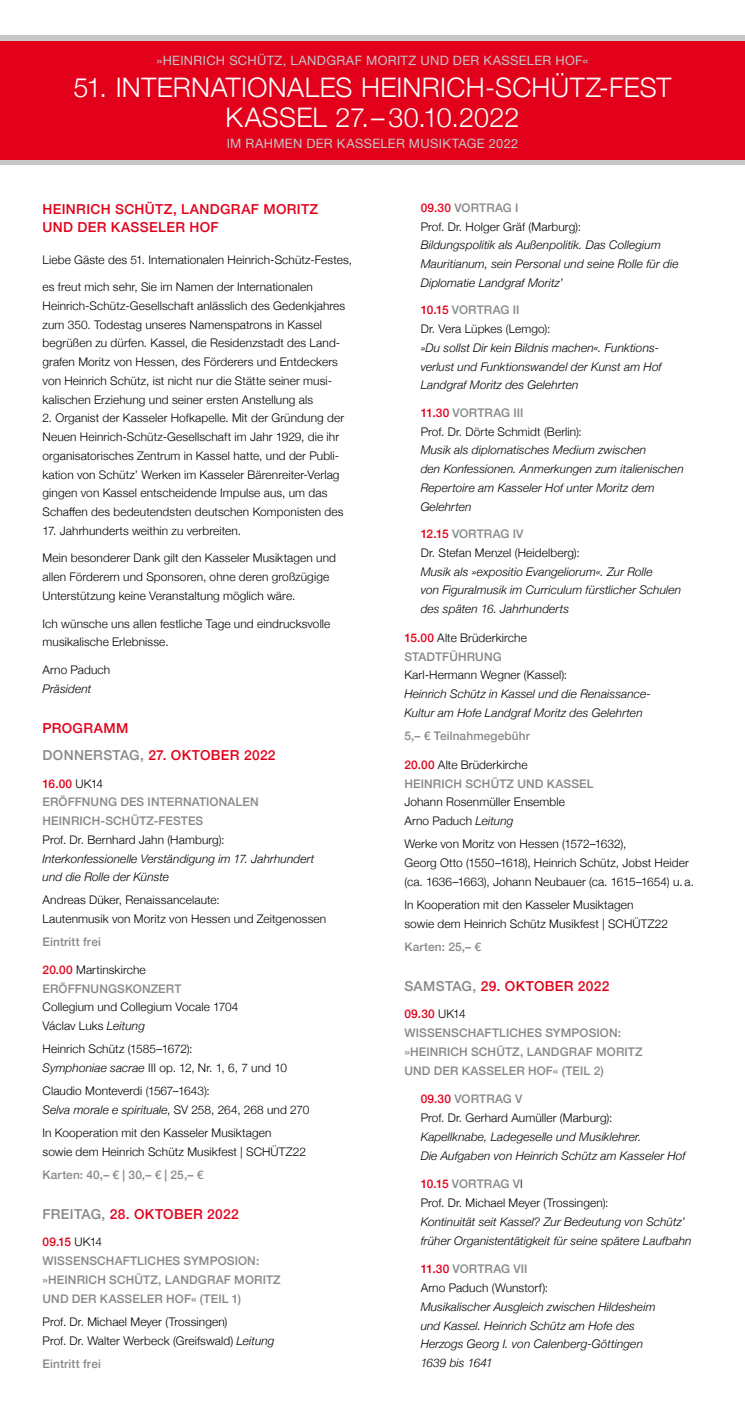
<style>
.page{position:relative;width:745px;height:1407px;background:#fff}
.page>*{position:absolute;margin:0;border:0;box-sizing:border-box;transform-origin:0 0}
.t1{font:300 26.88px/30px "Helvetica Neue";letter-spacing:.01em;color:#fff;text-align:center}
.t2{font:500 13.75px/18.8px "Helvetica Neue";letter-spacing:.025em;color:#e2001a}
.t3{font:12.88px "Helvetica Neue";letter-spacing:.025em;color:#c6c7c8}
.t4{font:300 11.88px/18.8px "Helvetica Neue";letter-spacing:.01em;color:#000}
.t5{font:italic 300 11.88px/18.8px "Helvetica Neue";letter-spacing:.01em;color:#000}
.t6{font:500 11.88px/18.8px "Helvetica Neue";letter-spacing:.01em;color:#87888a}
.s1{color:#87888a}
.s2{color:#e2001a}
.s3{font-weight:300;color:#000}
.s4{font-style:italic}
.s5{font-weight:500;color:#e2001a}
.s6{font-weight:500;color:#87888a}
</style>
<div class="page">
<div style="left:0;top:35px;width:744px;height:130px;background:#c6c7c8"></div>
<div style="left:0;top:41px;width:744px;height:118px;background:#e2001a"></div>
<p class="t3" style="left:156px;top:51px;width:433px">»HEINRICH SCHÜTZ, LANDGRAF MORITZ UND DER KASSELER HOF«</p>
<h1 class="t1" style="left:73px;top:71px;width:599px">51. INTERNATIONALES HEINRICH-SCHÜTZ-FEST<br>KASSEL 27.– 30.10.2022</h1>
<p class="t3" style="left:226px;top:134px;width:293px">IM RAHMEN DER KASSELER MUSIKTAGE 2022</p>
<p class="t2" style="left:43px;top:198px;width:277px">HEINRICH SCHÜTZ, LANDGRAF MORITZ<br>UND DER KASSELER HOF</p>
<p class="t4" style="left:43px;top:249px;width:311px">Liebe Gäste des 51. Internationalen Heinrich-Schütz-Festes,</p>
<p class="t4" style="left:43px;top:277px;width:304px">es freut mich sehr, Sie im Namen der Internationalen Heinrich-Schütz-Gesellschaft anlässlich des Gedenkjahres zum 350. Todestag unseres Namenspatrons in Kassel begrüßen zu dürfen. Kassel, die Residenzstadt des Land&shy;grafen Moritz von Hessen, des Förderers und Entdeckers von Heinrich Schütz, ist nicht nur die Stätte seiner musi&shy;kalischen Erziehung und seiner ersten Anstellung als</p>
<p class="t4" style="left:43px;top:408px;width:303px">2. Organist der Kasseler Hofkapelle. Mit der Gründung der Neuen Heinrich-Schütz-Gesellschaft im Jahr 1929, die ihr organisatorisches Zentrum in Kassel hatte, und der Publi&shy;kation von Schütz’ Werken im Kasseler Bärenreiter-Verlag gingen von Kassel entscheidende Impulse aus, um das Schaffen des bedeutendsten deutschen Komponisten des</p>
<p class="t4" style="left:43px;top:520px;width:200px">17. Jahrhunderts weithin zu verbreiten.</p>
<p class="t4" style="left:43px;top:548px;width:295px">Mein besonderer Dank gilt den Kasseler Musiktagen und allen Förderern und Sponsoren, ohne deren großzügige<br>Unterstützung keine Veranstaltung möglich wäre.</p>
<p class="t4" style="left:43px;top:613px;width:289px">Ich wünsche uns allen festliche Tage und eindrucksvolle musikalische Erlebnisse.</p>
<p class="t4" style="left:43px;top:659px;width:69px">Arno Paduch</p>
<p class="t5" style="left:43px;top:678px;width:50px">Präsident</p>
<p class="t2" style="left:43px;top:713px;width:234px;line-height:27.5px">PROGRAMM<br><span class="s1">DONNERSTAG,</span> 27. OKTOBER 2022</p>
<p class="t6" style="left:43px;top:773px;width:217px"><span class="s2">16.00</span> <span class="s3">UK14<br></span>ERÖFFNUNG DES INTERNATIONALEN<br>HEINRICH-SCHÜTZ-FESTES</p>
<p class="t4" style="left:43px;top:829px;width:183px">Prof. Dr. Bernhard Jahn (Hamburg):</p>
<p class="t5" style="left:43px;top:848px;width:273px">Interkonfessionelle Verständigung im 17. Jahrhundert und die Rolle der Künste</p>
<p class="t4" style="left:43px;top:890px;width:285px">Andreas Düker, Renaissancelaute:<br>Lautenmusik von Moritz von Hessen und Zeitgenossen</p>
<p class="t6" style="left:43px;top:932px;width:60px">Eintritt frei</p>
<p class="t6" style="left:43px;top:959px;width:140px"><span class="s2">20.00</span> <span class="s3">Martinskirche<br></span>ERÖFFNUNGSKONZERT</p>
<p class="t4" style="left:43px;top:997px;width:197px">Collegium und Collegium Vocale 1704<br>Václav Luks <span class="s4">Leitung</span></p>
<p class="t4" style="left:43px;top:1038px;width:246px">Heinrich Schütz (1585–1672):<br><span class="s4">Symphoniae sacrae</span> III op. 12, Nr. 1, 6, 7 und 10</p>
<p class="t4" style="left:43px;top:1080px;width:268px">Claudio Monteverdi (1567–1643):<br><span class="s4">Selva morale e spirituale</span>, SV 258, 264, 268 und 270</p>
<p class="t4" style="left:43px;top:1122px;width:265px">In Kooperation mit den Kasseler Musiktagen<br>sowie dem Heinrich Schütz Musikfest | SCHÜTZ22</p>
<p class="t6" style="left:43px;top:1164px;width:162px">Karten: 40,– € | 30,– € | 25,– €</p>
<p class="t2" style="left:43px;top:1203px;width:197px"><span class="s1">FREITAG,</span> 28. OKTOBER 2022</p>
<p class="t6" style="left:43px;top:1232px;width:239px"><span class="s2">09.15</span> <span class="s3">UK14<br></span>WISSENSCHAFTLICHES SYMPOSION: »HEINRICH SCHÜTZ, LANDGRAF MORITZ<br>UND DER KASSELER HOF« (TEIL 1)</p>
<p class="t4" style="left:43px;top:1311px;width:233px">Prof. Dr. Michael Meyer (Trossingen)<br>Prof. Dr. Walter Werbeck (Greifswald) <span class="s4">Leitung</span></p>
<p class="t6" style="left:43px;top:1353px;width:60px">Eintritt frei</p>
<p class="t4" style="left:420px;top:197px;width:162px"><span class="s5">09.30</span> <span class="s6">VORTRAG I<br></span>Prof. Dr. Holger Gräf (Marburg):</p>
<p class="t5" style="left:420px;top:235px;width:259px">Bildungspolitik als Außenpolitik. Das Collegium<br>Mauritianum, sein Personal und seine Rolle für die<br>Diplomatie Landgraf Moritz’</p>
<p class="t4" style="left:420px;top:300px;width:131px"><span class="s5">10.15</span> <span class="s6">VORTRAG II<br></span>Dr. Vera Lüpkes (Lemgo):</p>
<p class="t5" style="left:420px;top:337px;width:242px">»Du sollst Dir kein Bildnis machen«. Funktions&shy;verlust und Funktionswandel der Kunst am Hof<br>Landgraf Moritz des Gelehrten</p>
<p class="t4" style="left:420px;top:402px;width:163px"><span class="s5">11.30</span> <span class="s6">VORTRAG III<br></span>Prof. Dr. Dörte Schmidt (Berlin):</p>
<p class="t5" style="left:420px;top:440px;width:264px">Musik als diplomatisches Medium zwischen<br>den Konfessionen. Anmerkungen zum italienischen Repertoire am Kasseler Hof unter Moritz dem Gelehrten</p>
<p class="t4" style="left:420px;top:524px;width:160px"><span class="s5">12.15</span> <span class="s6">VORTRAG IV<br></span>Dr. Stefan Menzel (Heidelberg):</p>
<p class="t5" style="left:420px;top:561px;width:262px">Musik als »expositio Evangeliorum«. Zur Rolle<br>von Figuralmusik im Curriculum fürstlicher Schulen des späten 16. Jahrhunderts</p>
<p class="t4" style="left:404px;top:627px;width:124px"><span class="s5">15.00</span> Alte Brüderkirche<br><span class="s6">STADTFÜHRUNG</span></p>
<p class="t4" style="left:404px;top:665px;width:164px">Karl-Hermann Wegner (Kassel):</p>
<p class="t5" style="left:404px;top:684px;width:248px">Heinrich Schütz in Kassel und die Renaissance-<br>Kultur am Hofe Landgraf Moritz des Gelehrten</p>
<p class="t6" style="left:404px;top:725px;width:127px">5,– € Teilnahmegebühr</p>
<p class="t6" style="left:404px;top:754px;width:191px"><span class="s2">20.00</span> <span class="s3">Alte Brüderkirche<br></span>HEINRICH SCHÜTZ UND KASSEL</p>
<p class="t4" style="left:404px;top:792px;width:162px">Johann Rosenmüller Ensemble<br>Arno Paduch <span class="s4">Leitung</span></p>
<p class="t4" style="left:404px;top:834px;width:291px">Werke von Moritz von Hessen (1572–1632),<br>Georg Otto (1550–1618), Heinrich Schütz, Jobst Heider (ca. 1636–1663), Johann Neubauer (ca. 1615–1654) u. a.</p>
<p class="t4" style="left:404px;top:894px;width:265px">In Kooperation mit den Kasseler Musiktagen<br>sowie dem Heinrich Schütz Musikfest | SCHÜTZ22</p>
<p class="t6" style="left:404px;top:936px;width:78px">Karten: 25,– €</p>
<p class="t2" style="left:404px;top:975px;width:206px"><span class="s1">SAMSTAG,</span> 29. OKTOBER 2022</p>
<p class="t6" style="left:404px;top:1003px;width:239px"><span class="s2">09.30</span> <span class="s3">UK14<br></span>WISSENSCHAFTLICHES SYMPOSION: »HEINRICH SCHÜTZ, LANDGRAF MORITZ<br>UND DER KASSELER HOF« (TEIL 2)</p>
<p class="t4" style="left:420px;top:1089px;width:193px"><span class="s5">09.30</span> <span class="s6">VORTRAG V<br></span>Prof. Dr. Gerhard Aumüller (Marburg):</p>
<p class="t5" style="left:420px;top:1126px;width:266px">Kapellknabe, Ladegeselle und Musiklehrer.<br>Die Aufgaben von Heinrich Schütz am Kasseler Hof</p>
<p class="t4" style="left:420px;top:1174px;width:189px"><span class="s5">10.15</span> <span class="s6">VORTRAG V</span>I<br>Prof. Dr. Michael Meyer (Trossingen):</p>
<p class="t5" style="left:420px;top:1211px;width:272px">Kontinuität seit Kassel? Zur Bedeutung von Schütz’ früher Organistentätigkeit für seine spätere Laufbahn</p>
<p class="t4" style="left:420px;top:1259px;width:129px"><span class="s5">11.30</span> <span class="s6">VORTRAG VII<br></span>Arno Paduch (Wunstorf):</p>
<p class="t5" style="left:420px;top:1296px;width:236px">Musikalischer Ausgleich zwischen Hildesheim und Kassel. Heinrich Schütz am Hofe des Herzogs Georg I. von Calenberg-Göttingen 1639 bis 1641</p>
</div>
